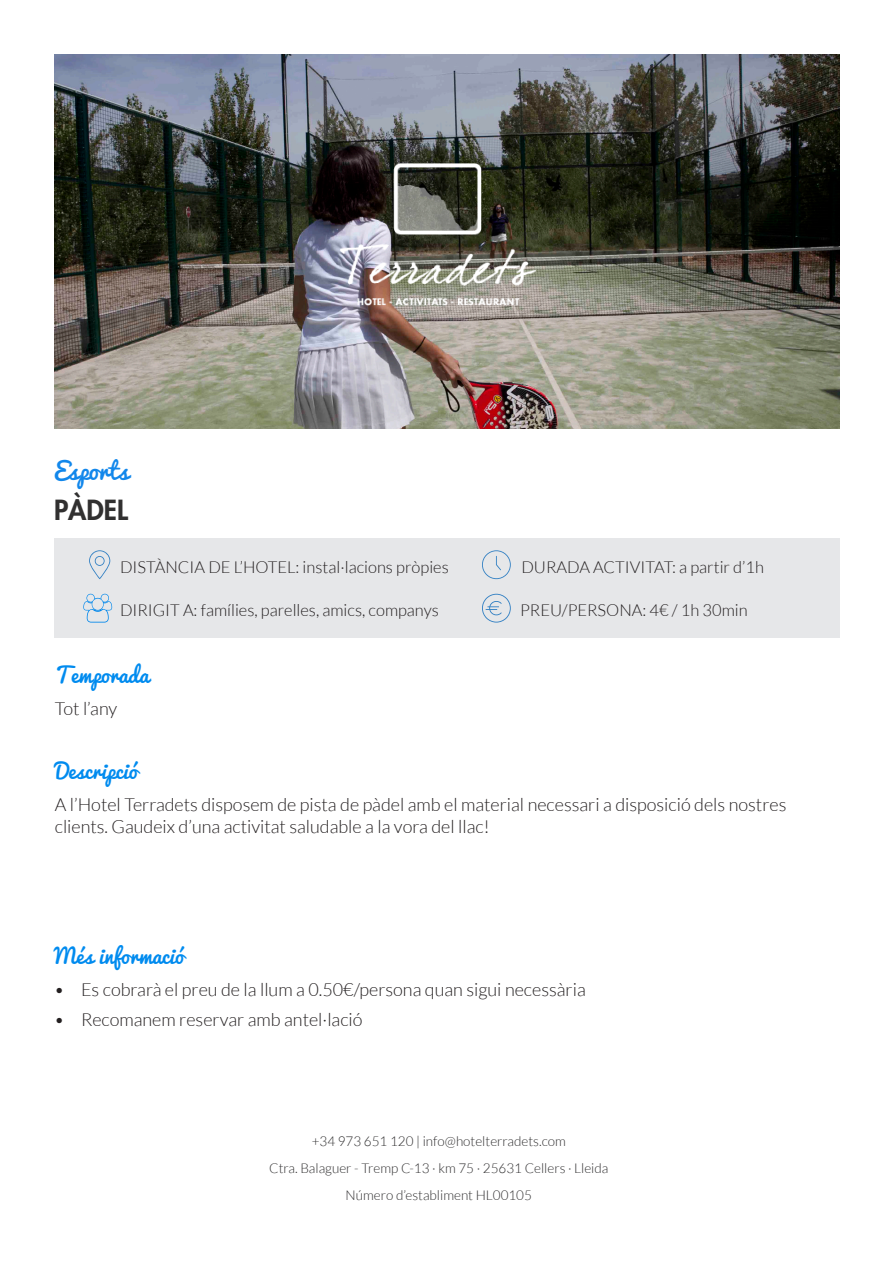
<style>
.page{position:relative;width:893px;height:1263px;background:#fff}
.page>*{position:absolute;margin:0;border:0;box-sizing:border-box;transform-origin:0 0}
.t1{font:800 27px "Futura LT";color:#313030}
.t2{font:24px "Pacifico";color:#1287eb}
.t3{font:21px "Pacifico";color:#008bef}
.paragraf_basic{font:300 18px/21.6px "Lato";color:#231f20}
.t4{font:300 16.5px "Lato";color:#231f20}
.t5{font:300 13.5px "Lato";color:#2e2d2e}
</style>
<div class="page">
<img style="left:55px;top:54px;width:785px;height:374px">
<img style="left:341px;top:163px;width:194px;height:143px">
<div style="left:54px;top:538px;width:786px;height:100px;background:#e6e7e9"></div>
<svg style="left:482px;top:550px;width:29px;height:29px"></svg>
<svg style="left:482px;top:594px;width:29px;height:28px"></svg>
<svg style="left:89px;top:550px;width:21px;height:29px"></svg>
<svg style="left:83px;top:594px;width:29px;height:28px"></svg>
<p class="t2" style="left:54px;top:458px;width:76px">Esports</p>
<p class="t1" style="left:54px;top:492px;width:75px">PÀDEL</p>
<p class="t4" style="left:120px;top:558px;width:330px">DISTÀNCIA DE L’HOTEL: instal·lacions pròpies</p>
<p class="t4" style="left:521px;top:558px;width:244px">DURADA ACTIVITAT: a partir d’1h</p>
<p class="t4" style="left:120px;top:601px;width:320px">DIRIGIT A: famílies, parelles, amics, companys</p>
<p class="t4" style="left:520px;top:601px;width:229px">PREU/PERSONA: 4€ / 1h 30min</p>
<p class="t3" style="left:55px;top:663px;width:95px">Temporada</p>
<p class="paragraf_basic" style="left:55px;top:698px;width:64px">Tot l’any</p>
<p class="t3" style="left:55px;top:759px;width:84px">Descripció</p>
<p class="paragraf_basic" style="left:55px;top:794px;width:733px">A l’Hotel Terradets disposem de pista de pàdel amb el material necessari a disposició dels nostres clients. Gaudeix d’una activitat saludable a la vora del llac!</p>
<p class="t3" style="left:54px;top:944px;width:132px">Més informació</p>
<p class="paragraf_basic" style="left:54px;top:978px;width:533px">• Es cobrarà el preu de la llum a 0.50€/persona quan sigui necessària</p>
<p class="paragraf_basic" style="left:54px;top:1009px;width:310px">• Recomanem reservar amb antel·lació</p>
<p class="t5" style="left:312px;top:1134px;width:256px">+34 973 651 120 | info@hotelterradets.com</p>
<p class="t5" style="left:269px;top:1161px;width:341px">Ctra. Balaguer - Tremp C-13 · km 75 · 25631 Cellers · Lleida</p>
<p class="t5" style="left:346px;top:1188px;width:188px">Número d’establiment HL00105</p>
</div>
